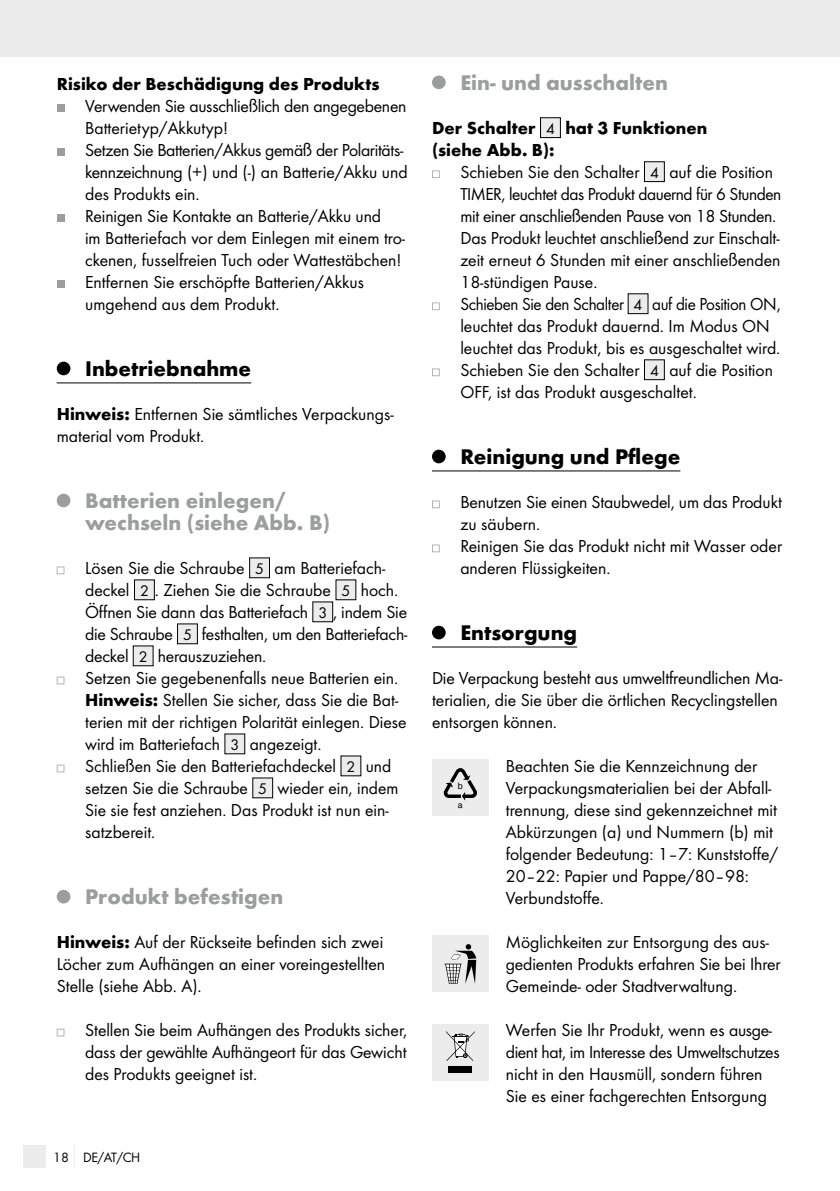
<style>
.page{position:relative;width:840px;height:1191px;background:#fff}
.page>*{position:absolute;margin:0;border:0;box-sizing:border-box;transform-origin:0 0}
.t1{font:700 22px/22px "Futura";color:#9c9d9d}
.t2{font:700 22px "Futura";color:#000}
.t3{font:18px/22px "Futura Boo";color:#000}
.t4{font:700 18px/22px "Futura";color:#000}
.t5{font:14px "Futura Boo";letter-spacing:-.03em;color:#000}
.t6{font:9px "Helvetica";color:#000}
.t7{font:8.8px "Helvetica";color:#000}
.s1{font-family:"Futura";font-weight:700}
.s2{font-size:16px}
.s3{font-family:"Futura Boo";font-weight:400;font-size:16px}
</style>
<div class="page">
<div style="left:0;top:0;width:839px;height:57px;background:#ececec"></div>
<div style="left:23px;top:1145px;width:22px;height:23px;background:#ececec"></div>
<svg style="left:74px;top:1146px;width:1px;height:22px"></svg>
<hr style="left:57px;top:382px;width:194px;height:1px;background:#000">
<div style="left:57px;top:104px;width:7px;height:8px;background:#9c9d9d"></div>
<div style="left:57px;top:148px;width:7px;height:8px;background:#9c9d9d"></div>
<div style="left:57px;top:214px;width:7px;height:8px;background:#9c9d9d"></div>
<div style="left:57px;top:280px;width:7px;height:8px;background:#9c9d9d"></div>
<div style="left:57px;top:362px;width:13px;height:13px;background:#000;border-radius:50%"></div>
<div style="left:57px;top:494px;width:13px;height:13px;background:#9c9d9d;border-radius:50%"></div>
<svg style="left:57px;top:566px;width:7px;height:8px"></svg>
<div style="left:249px;top:558px;width:20px;height:20px;background:#ececec"></div>
<div style="left:249px;top:557px;width:21px;height:21px;border:1px solid #000"></div>
<div style="left:134px;top:580px;width:20px;height:20px;background:#ececec"></div>
<div style="left:134px;top:579px;width:21px;height:21px;border:1px solid #000"></div>
<div style="left:336px;top:580px;width:19px;height:20px;background:#ececec"></div>
<div style="left:312px;top:602px;width:20px;height:20px;background:#ececec"></div>
<div style="left:177px;top:624px;width:20px;height:20px;background:#ececec"></div>
<div style="left:177px;top:623px;width:21px;height:21px;border:1px solid #000"></div>
<div style="left:133px;top:646px;width:20px;height:20px;background:#ececec"></div>
<svg style="left:57px;top:676px;width:7px;height:8px"></svg>
<div style="left:225px;top:734px;width:19px;height:20px;background:#ececec"></div>
<svg style="left:57px;top:764px;width:7px;height:8px"></svg>
<div style="left:341px;top:756px;width:19px;height:20px;background:#ececec"></div>
<div style="left:253px;top:778px;width:19px;height:20px;background:#ececec"></div>
<div style="left:57px;top:890px;width:13px;height:13px;background:#9c9d9d;border-radius:50%"></div>
<svg style="left:57px;top:1028px;width:7px;height:8px"></svg>
<hr style="left:432px;top:470px;width:248px;height:1px;background:#000">
<hr style="left:432px;top:646px;width:145px;height:1px;background:#000">
<div style="left:432px;top:76px;width:13px;height:13px;background:#9c9d9d;border-radius:50%"></div>
<div style="left:540px;top:118px;width:20px;height:20px;background:#ececec"></div>
<div style="left:539px;top:117px;width:21px;height:21px;border:1px solid #000"></div>
<svg style="left:432px;top:170px;width:7px;height:8px"></svg>
<div style="left:644px;top:162px;width:20px;height:20px;background:#ececec"></div>
<div style="left:643px;top:161px;width:21px;height:21px;border:1px solid #000"></div>
<svg style="left:432px;top:302px;width:7px;height:8px"></svg>
<div style="left:627px;top:294px;width:20px;height:20px;background:#ececec"></div>
<svg style="left:432px;top:368px;width:7px;height:8px"></svg>
<div style="left:644px;top:360px;width:20px;height:20px;background:#ececec"></div>
<div style="left:643px;top:359px;width:21px;height:21px;border:1px solid #000"></div>
<div style="left:432px;top:450px;width:13px;height:13px;background:#000;border-radius:50%"></div>
<svg style="left:432px;top:500px;width:7px;height:8px"></svg>
<svg style="left:432px;top:544px;width:7px;height:8px"></svg>
<div style="left:432px;top:626px;width:13px;height:13px;background:#000;border-radius:50%"></div>
<div style="left:432px;top:759px;width:56px;height:57px;background:#ececec"></div>
<svg style="left:443px;top:768px;width:33px;height:32px"></svg>
<div style="left:432px;top:935px;width:56px;height:57px;background:#ececec"></div>
<svg style="left:444px;top:944px;width:32px;height:40px"></svg>
<div style="left:432px;top:1023px;width:56px;height:57px;background:#ececec"></div>
<div style="left:448px;top:1067px;width:24px;height:6px;background:#000"></div>
<svg style="left:445px;top:1031px;width:29px;height:30px"></svg>
<p class="t4" style="left:57px;top:73px;width:324px">Risiko der Beschädigung des Produkts</p>
<p class="t3" style="left:85px;top:95px;width:324px">Verwenden Sie ausschließlich den angegebenen Batterietyp/Akkutyp!<br>Setzen Sie Batterien/Akkus gemäß der Polaritäts&shy;kennzeichnung (+) und (-) an Batterie/Akku und des Produkts ein.<br>Reinigen Sie Kontakte an Batterie/Akku und<br>im Batteriefach vor dem Einlegen mit einem tro&shy;ckenen, fusselfreien Tuch oder Wattestäbchen!<br>Entfernen Sie erschöpfte Batterien/Akkus umgehend aus dem Produkt.</p>
<p class="t2" style="left:85px;top:355px;width:167px">Inbetriebnahme</p>
<p class="t3" style="left:57px;top:403px;width:338px"><span class="s1">Hinweis:</span> Entfernen Sie sämtliches Verpackungs&shy;material vom Produkt.</p>
<p class="t1" style="left:85px;top:489px;width:246px">Batterien einlegen/ wechseln (siehe Abb. B)</p>
<p class="t3" style="left:85px;top:557px;width:323px">Lösen Sie die Schraube <span class="s2">5</span> am Batteriefach&shy;deckel <span class="s2">2</span> . Ziehen Sie die Schraube <span class="s2">5</span> hoch.<br>Öffnen Sie dann das Batteriefach <span class="s2">3</span> , indem Sie die Schraube <span class="s2">5</span> festhalten, um den Batteriefach&shy;deckel <span class="s2">2</span> herauszuziehen.<br>Setzen Sie gegebenenfalls neue Batterien ein.<br><span class="s1">Hinweis:</span> Stellen Sie sicher, dass Sie die Bat&shy;terien mit der richtigen Polarität einlegen. Diese wird im Batteriefach <span class="s2">3</span> angezeigt.<br>Schließen Sie den Batteriefachdeckel <span class="s2">2</span> und setzen Sie die Schraube <span class="s2">5</span> wieder ein, indem Sie sie fest anziehen. Das Produkt ist nun ein&shy;satzbereit.</p>
<p class="t1" style="left:85px;top:885px;width:200px">Produkt befestigen</p>
<p class="t3" style="left:57px;top:931px;width:330px;text-align:justify"><span class="s1">Hinweis:</span> Auf der Rückseite befinden sich zwei Löcher zum Aufhängen an einer voreingestellten Stelle (siehe Abb. A).</p>
<p class="t3" style="left:85px;top:1019px;width:323px;text-align:justify">Stellen Sie beim Aufhängen des Produkts sicher, dass der gewählte Aufhängeort für das Gewicht des Produkts geeignet ist.</p>
<p class="t5" style="left:53px;top:1149px;width:88px">18 DE/AT/CH</p>
<p class="t1" style="left:460px;top:71px;width:209px">Ein- und ausschalten</p>
<p class="t4" style="left:432px;top:117px;width:277px">Der Schalter <span class="s3">4</span> hat 3 Funktionen (siehe Abb. B):</p>
<p class="t3" style="left:460px;top:161px;width:322px">Schieben Sie den Schalter <span class="s2">4</span> auf die Position TIMER, leuchtet das Produkt dauernd für 6 Stunden mit einer anschließenden Pause von 18 Stunden.<br>Das Produkt leuchtet anschließend zur Einschalt&shy;zeit erneut 6 Stunden mit einer anschließenden 18-stündigen Pause.<br>Schieben Sie den Schalter <span class="s2">4</span> auf die Position ON, leuchtet das Produkt dauernd. Im Modus ON leuchtet das Produkt, bis es ausgeschaltet wird.<br>Schieben Sie den Schalter <span class="s2">4</span> auf die Position OFF, ist das Produkt ausgeschaltet.</p>
<p class="t2" style="left:460px;top:443px;width:221px">Reinigung und Pflege</p>
<p class="t3" style="left:460px;top:491px;width:323px">Benutzen Sie einen Staubwedel, um das Produkt zu säubern.<br>Reinigen Sie das Produkt nicht mit Wasser oder anderen Flüssigkeiten.</p>
<p class="t2" style="left:460px;top:619px;width:118px">Entsorgung</p>
<p class="t3" style="left:432px;top:667px;width:351px">Die Verpackung besteht aus umweltfreundlichen Ma&shy;terialien, die Sie über die örtlichen Recyclingstellen entsorgen können.</p>
<p class="t6" style="left:457px;top:779px;width:7px">b</p>
<p class="t7" style="left:457px;top:797px;width:6px">a</p>
<p class="t3" style="left:505px;top:755px;width:274px">Beachten Sie die Kennzeichnung der Verpackungsmaterialien bei der Abfall&shy;trennung, diese sind gekennzeichnet mit Abkürzungen (a) und Nummern (b) mit folgender Bedeutung: 1–7: Kunststoffe/ 20–22: Papier und Pappe/80–98:<br>Verbundstoffe.</p>
<p class="t3" style="left:505px;top:931px;width:276px">Möglichkeiten zur Entsorgung des aus&shy;gedienten Produkts erfahren Sie bei Ihrer<br>Gemeinde- oder Stadtverwaltung.</p>
<p class="t3" style="left:505px;top:1019px;width:275px">Werfen Sie Ihr Produkt, wenn es ausge&shy;dient hat, im Interesse des Umweltschutzes nicht in den Hausmüll, sondern führen Sie es einer fachgerechten Entsorgung</p>
</div>
